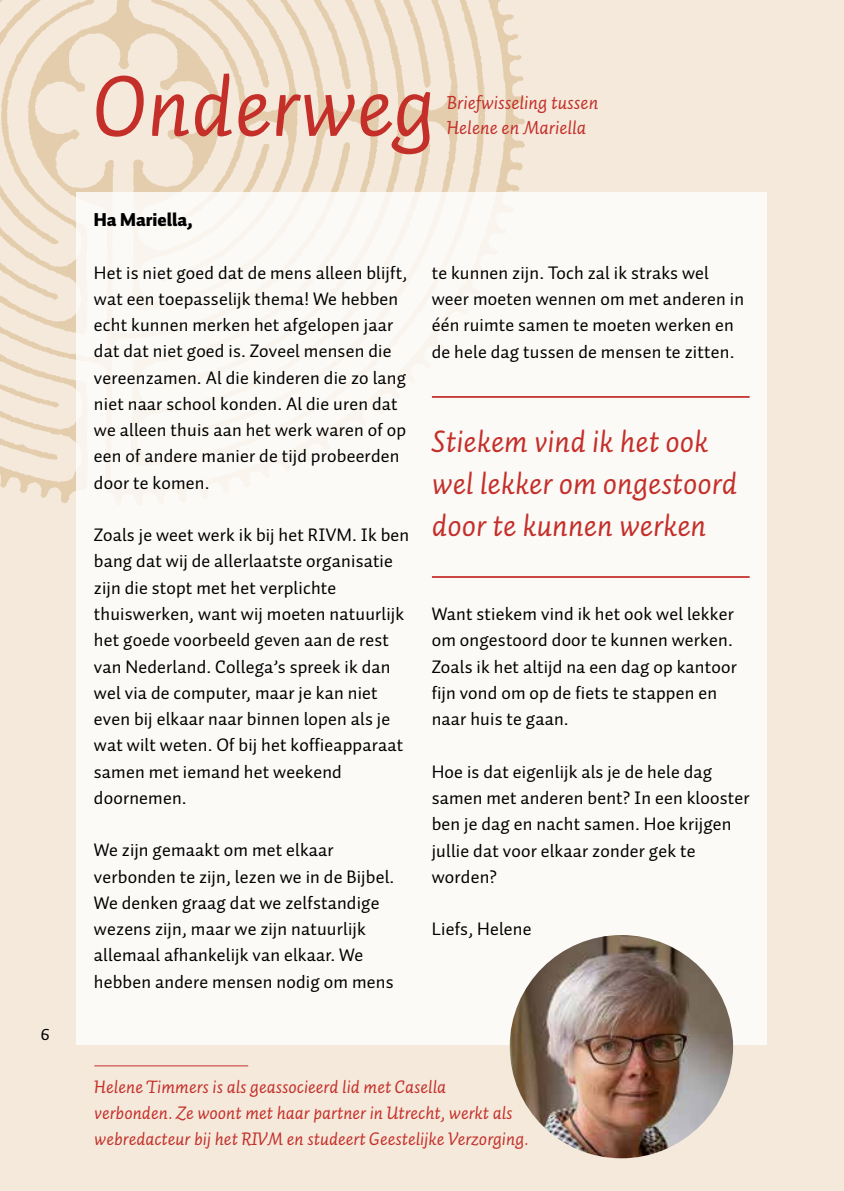
<style>
.page{position:relative;width:844px;height:1191px;background:#fff}
.page>*{position:absolute;margin:0;border:0;box-sizing:border-box;transform-origin:0 0}
.t1{font:87.5px "Auto Pro Regular Italic 2";color:#c42f2a}
.t2{font:31.5px/42px "Auto Pro Regular Italic 2";color:#c42f2a}
.t3{font:19.25px "Auto Pro Regular Italic 2";color:#c42f2a}
.t4{font:18.38px/26.2px "Auto Pro";letter-spacing:.01em;color:#000}
.t5{font:18.38px/26.2px "Auto Pro Regular Italic 2";color:#c42f2a}
.t6{font:900 18.38px "Auto Pro";color:#000}
</style>
<div class="page">
<div style="left:0;top:0;width:843px;height:1191px;background:#f4e9da"></div>
<img style="left:0;top:0;width:525px;height:525px">
<div style="left:77px;top:192px;width:689px;height:853px;background:#fcfaf7"></div>
<img style="left:509px;top:935px;width:224px;height:223px;border-radius:112px">
<hr style="left:432px;top:396px;width:317px;height:2px;background:#c42f2a">
<hr style="left:432px;top:576px;width:317px;height:2px;background:#c42f2a">
<hr style="left:94px;top:1065px;width:154px;height:1px;background:#c42f2a">
<p class="t4" style="left:41px;top:1020px;width:10px">6</p>
<h1 class="t1" style="left:93px;top:46px;width:343px">Onderweg</h1>
<p class="t3" style="left:446px;top:89px;width:153px">Briefwisseling tussen</p>
<p class="t3" style="left:446px;top:114px;width:141px">Helene en Mariella</p>
<p class="t6" style="left:94px;top:206px;width:101px">Ha Mariella,</p>
<p class="t4" style="left:94px;top:259px;width:315px">Het is niet goed dat de mens alleen blijft, wat een toepasselijk thema! We hebben echt kunnen merken het afgelopen jaar dat dat niet goed is. Zoveel mensen die vereenzamen. Al die kinderen die zo lang niet naar school konden. Al die uren dat we alleen thuis aan het werk waren of op een of andere manier de tijd probeerden door te komen.</p>
<p class="t4" style="left:94px;top:521px;width:317px">Zoals je weet werk ik bij het RIVM. Ik ben bang dat wij de allerlaatste organisatie zijn die stopt met het verplichte thuiswerken, want wij moeten natuurlijk het goede voorbeeld geven aan de rest van Nederland. Collega’s spreek ik dan wel via de computer, maar je kan niet even bij elkaar naar binnen lopen als je wat wilt weten. Of bij het koffieapparaat samen met iemand het weekend doornemen.</p>
<p class="t4" style="left:94px;top:836px;width:302px">We zijn gemaakt om met elkaar verbonden te zijn, lezen we in de Bijbel.<br>We denken graag dat we zelfstandige wezens zijn, maar we zijn natuurlijk allemaal afhankelijk van elkaar. We hebben andere mensen nodig om mens</p>
<p class="t4" style="left:431px;top:259px;width:314px">te kunnen zijn. Toch zal ik straks wel weer moeten wennen om met anderen in één ruimte samen te moeten werken en de hele dag tussen de mensen te zitten.</p>
<h2 class="t2" style="left:432px;top:420px;width:307px">Stiekem vind ik het ook wel lekker om ongestoord door te kunnen werken</h2>
<p class="t4" style="left:431px;top:600px;width:306px">Want stiekem vind ik het ook wel lekker om ongestoord door te kunnen werken.<br>Zoals ik het altijd na een dag op kantoor fijn vond om op de fiets te stappen en naar huis te gaan.</p>
<p class="t4" style="left:431px;top:758px;width:319px">Hoe is dat eigenlijk als je de hele dag samen met anderen bent? In een klooster ben je dag en nacht samen. Hoe krijgen jullie dat voor elkaar zonder gek te worden?</p>
<p class="t4" style="left:431px;top:915px;width:101px">Liefs, Helene</p>
<p class="t5" style="left:94px;top:1073px;width:435px">Helene Timmers is als geassocieerd lid met Casella verbonden. Ze woont met haar partner in Utrecht, werkt als webredacteur bij het RIVM en studeert Geestelijke Verzorging.</p>
</div>
